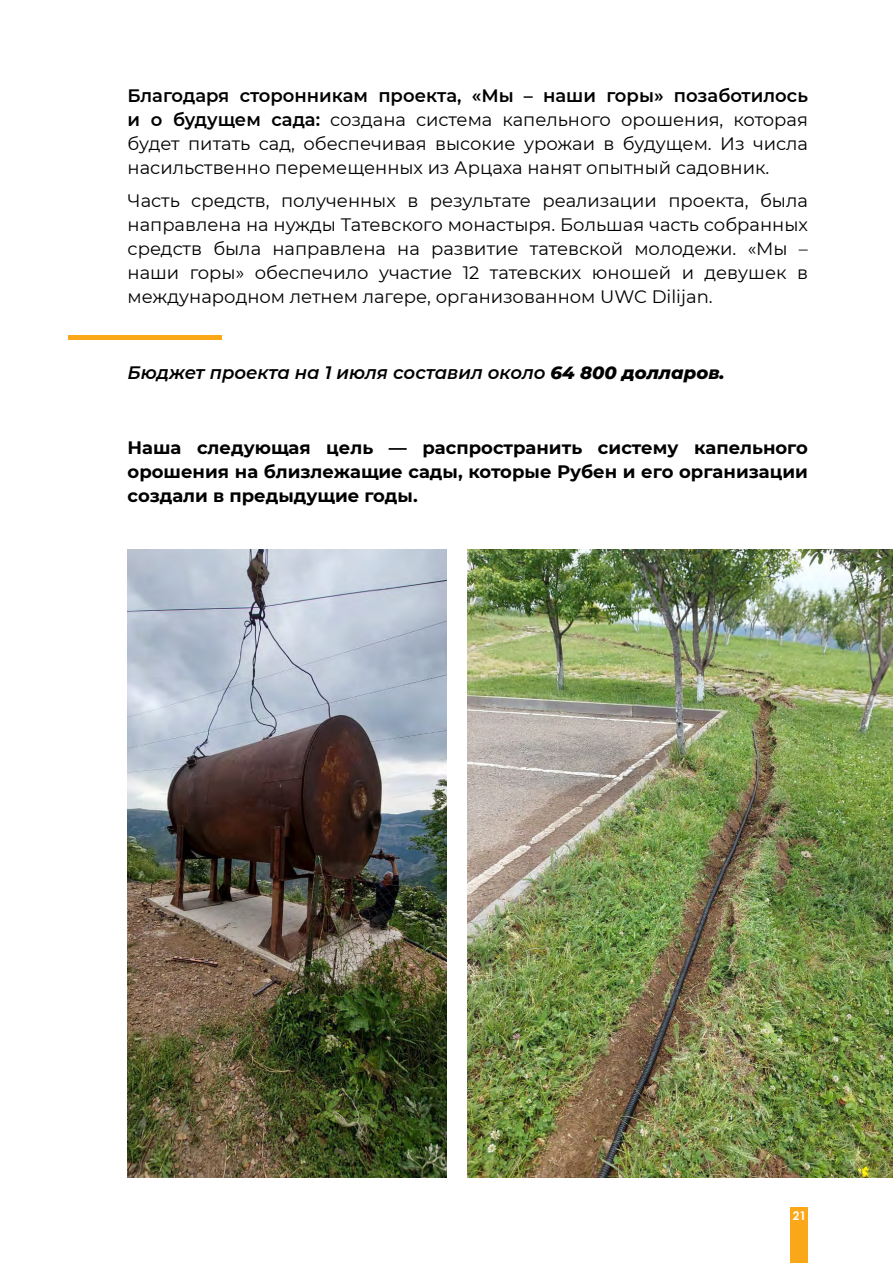
<style>
.page{position:relative;width:893px;height:1263px;background:#fff}
.page>*{position:absolute;margin:0;border:0;box-sizing:border-box;transform-origin:0 0}
.t1{font:18px/24px "Montserrat";color:#000;text-align:justify}
.t2{font:700 18px/24px "Montserrat";color:#000;text-align:justify}
.t3{font:italic 600 18px "Montserrat";color:#000}
.t4{font:700 12px "Century Gothic";color:#fff}
.s1{font-weight:600}
.s2{font-weight:800}
</style>
<div class="page">
<div style="left:791px;top:1208px;width:17px;height:55px;background:#faa81a"></div>
<img style="left:128px;top:549px;width:318px;height:629px">
<img style="left:468px;top:549px;width:425px;height:629px">
<div style="left:68px;top:335px;width:153px;height:5px;background:#faa81a"></div>
<p class="t1" style="left:128px;top:83px;width:682px"><span class="s1">Благодаря сторонникам проекта, «Мы – наши горы» позаботилось и о будущем сада:</span> создана система капельного орошения, которая будет питать сад, обеспечивая высокие урожаи в будущем. Из числа насильственно перемещенных из Арцаха нанят опытный садовник.</p>
<p class="t1" style="left:128px;top:188px;width:682px">Часть средств, полученных в результате реализации проекта, была направлена на нужды Татевского монастыря. Большая часть собранных средств была направлена на развитие татевской молодежи. «Мы – наши горы» обеспечило участие 12 татевских юношей и девушек в международном летнем лагере, организованном UWC Dilijan.</p>
<p class="t3" style="left:128px;top:360px;width:599px">Бюджет проекта на 1 июля составил около <span class="s2">64 800 долларов.</span></p>
<p class="t2" style="left:128px;top:435px;width:682px">Наша следующая цель — распространить систему капельного орошения на близлежащие сады, которые Рубен и его организации создали в предыдущие годы.</p>
<p class="t4" style="left:793px;top:1206px;width:15px">21</p>
</div>
